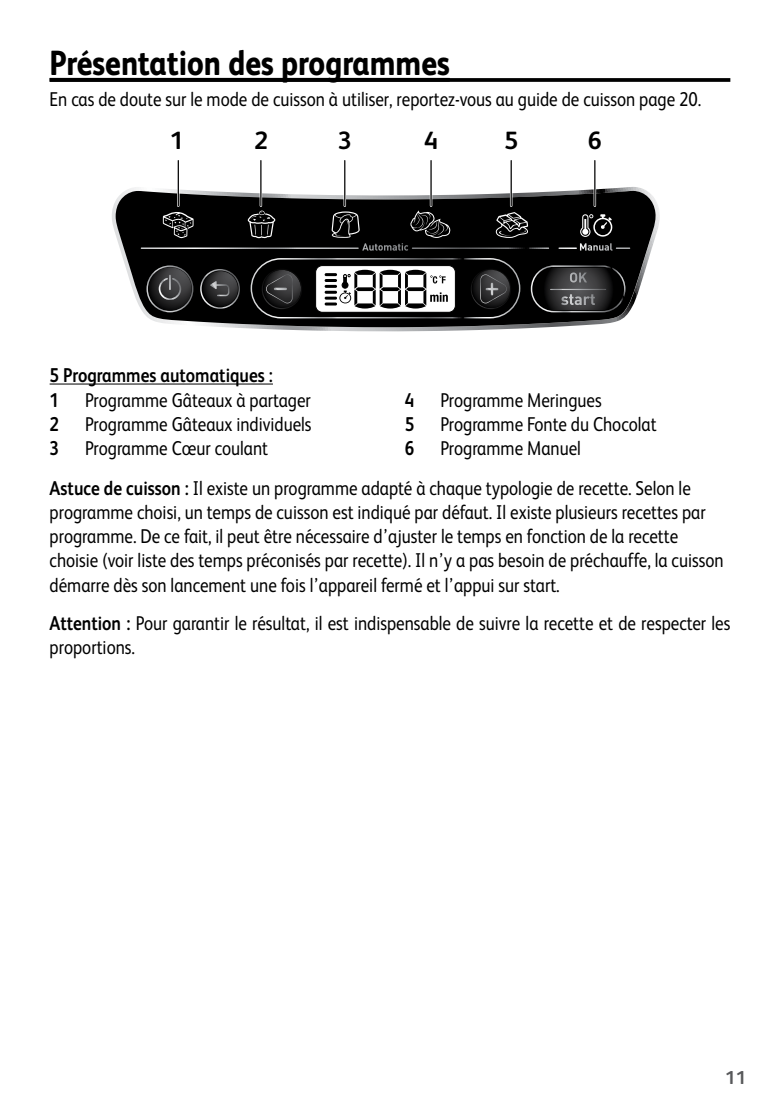
<style>
.page{position:relative;width:780px;height:1106px;background:#fff}
.page>*{position:absolute;margin:0;border:0;box-sizing:border-box;transform-origin:0 0}
.t1{font:800 35px "FS Albert";color:#000;scale:.85 1}
.t2{font:700 25px "FS Albert";color:#000}
.t3{font:20px/24px "FS Albert";color:#000;scale:.85 1}
.t4{font:700 20px/25.2px "FS Albert";color:#000;scale:.85 1}
.t5{font:700 18.75px "FS Albert";color:#58595b}
.s1{font-weight:700}
</style>
<div class="page">
<svg style="left:450px;top:78px;width:280px;height:4px"></svg>
<hr style="left:50px;top:78px;width:400px;height:4px;background:#000">
<hr style="left:50px;top:383px;width:223px;height:1px;background:#000">
<svg style="left:112px;top:187px;width:548px;height:145px"></svg>
<svg style="left:116px;top:191px;width:540px;height:136px;background:#2b2b2c"></svg>
<svg style="left:146px;top:265px;width:47px;height:47px;background:#343435"></svg>
<svg style="left:200px;top:269px;width:40px;height:40px;background:#333435"></svg>
<svg style="left:530px;top:265px;width:95px;height:47px;background:#333334"></svg>
<svg style="left:580px;top:214px;width:32px;height:23px"></svg>
<svg style="left:247px;top:211px;width:28px;height:28px"></svg>
<svg style="left:495px;top:212px;width:33px;height:26px"></svg>
<svg style="left:163px;top:208px;width:30px;height:30px"></svg>
<svg style="left:141px;top:247px;width:218px;height:2px"></svg>
<svg style="left:412px;top:247px;width:137px;height:2px"></svg>
<svg style="left:331px;top:210px;width:119px;height:41px;background:#191919"></svg>
<svg style="left:558px;top:243px;width:72px;height:8px"></svg>
<svg style="left:250px;top:258px;width:270px;height:60px"></svg>
<hr style="left:177px;top:161px;width:2px;height:45px;background:#fff">
<hr style="left:259px;top:161px;width:3px;height:45px;background:#fff">
<hr style="left:343px;top:161px;width:3px;height:45px;background:#fff">
<hr style="left:430px;top:161px;width:2px;height:45px;background:#fff">
<hr style="left:593px;top:161px;width:3px;height:45px;background:#fff">
<hr style="left:178px;top:161px;width:1px;height:45px;background:#000">
<hr style="left:260px;top:161px;width:1px;height:45px;background:#000">
<hr style="left:344px;top:161px;width:1px;height:45px;background:#000">
<hr style="left:430px;top:161px;width:1px;height:45px;background:#000">
<hr style="left:510px;top:161px;width:2px;height:45px;background:#000">
<hr style="left:594px;top:161px;width:1px;height:45px;background:#000">
<h1 class="t1" style="left:50px;top:42px;width:472px">Présentation des programmes</h1>
<p class="t3" style="left:50px;top:87px;width:768px">En cas de doute sur le mode de cuisson à utiliser, reportez-vous au guide de cuisson page 20.</p>
<p class="t2" style="left:170px;top:126px;width:16px">1</p>
<p class="t2" style="left:254px;top:126px;width:16px">2</p>
<p class="t2" style="left:338px;top:126px;width:16px">3</p>
<p class="t2" style="left:424px;top:126px;width:16px">4</p>
<p class="t2" style="left:504px;top:126px;width:16px">5</p>
<p class="t2" style="left:588px;top:126px;width:16px">6</p>
<p class="t4" style="left:50px;top:362px;width:264px">5 Programmes automatiques :<br>1</p>
<p class="t3" style="left:85px;top:388px;width:267px">Programme Gâteaux à partager</p>
<p class="t4" style="left:405px;top:388px;width:13px">4</p>
<p class="t3" style="left:440px;top:388px;width:191px">Programme Meringues</p>
<p class="t4" style="left:405px;top:412px;width:13px">5</p>
<p class="t3" style="left:440px;top:412px;width:256px">Programme Fonte du Chocolat</p>
<p class="t4" style="left:405px;top:436px;width:13px">6</p>
<p class="t4" style="left:50px;top:412px;width:13px">2</p>
<p class="t3" style="left:85px;top:412px;width:268px">Programme Gâteaux individuels</p>
<p class="t4" style="left:50px;top:436px;width:13px">3</p>
<p class="t3" style="left:85px;top:436px;width:217px">Programme Cœur coulant</p>
<p class="t3" style="left:50px;top:428px;width:755px;line-height:40px;text-indent:391px">Programme Manuel<br><span class="s1">Astuce de cuisson :</span> Il existe un programme adapté à chaque typologie de recette. Selon le</p>
<p class="t3" style="left:50px;top:500px;width:794px">programme choisi, un temps de cuisson est indiqué par défaut. Il existe plusieurs recettes par programme. De ce fait, il peut être nécessaire d’ajuster le temps en fonction de la recette choisie (voir liste des temps préconisés par recette). Il n’y a pas besoin de préchauffe, la cuisson démarre dès son lancement une fois l’appareil fermé et l’appui sur start.</p>
<p class="t3" style="left:50px;top:610px;width:802px"><span class="s1">Attention :</span> Pour garantir le résultat, il est indispensable de suivre la recette et de respecter les proportions.</p>
<p class="t5" style="left:725px;top:1066px;width:23px">11</p>
</div>
